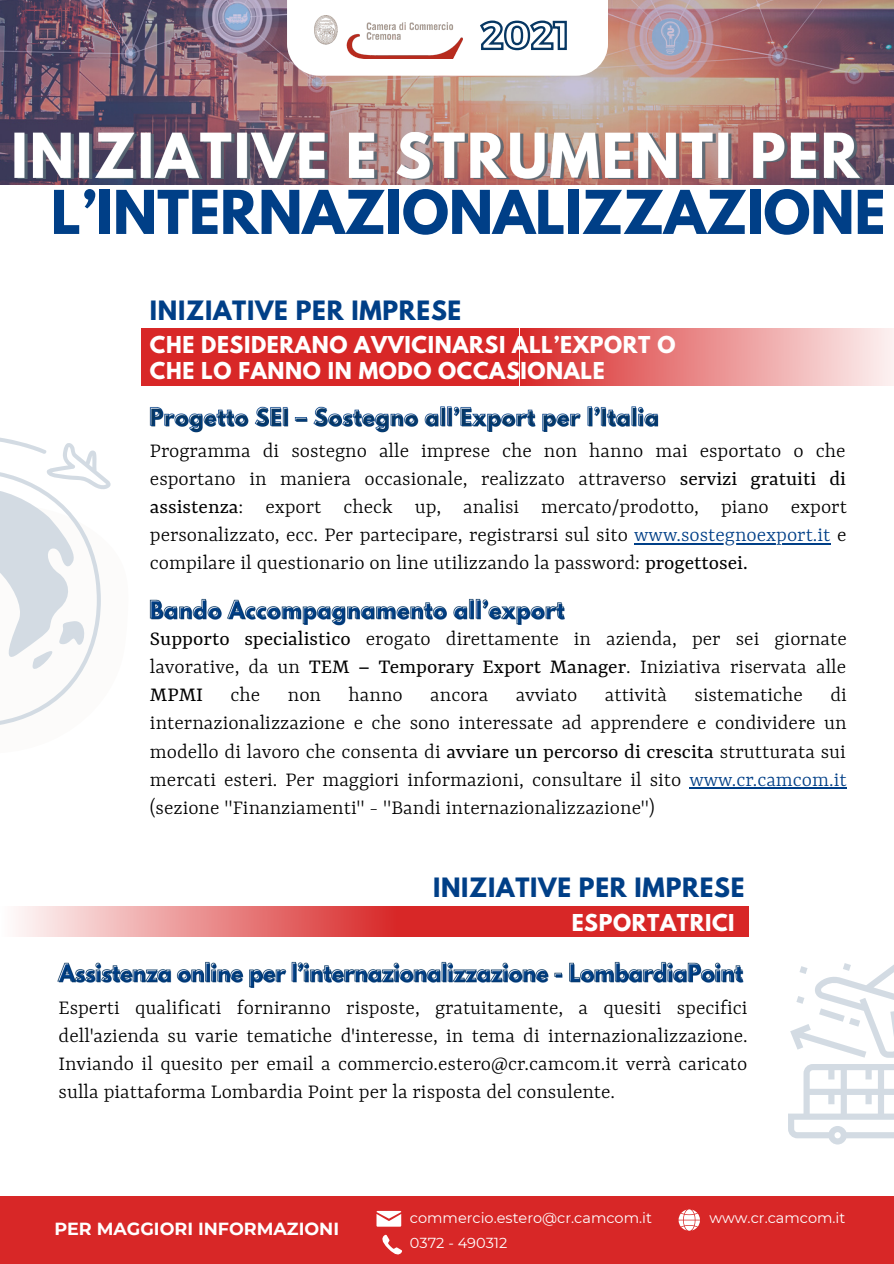
<style>
.page{position:relative;width:894px;height:1264px;background:#fff}
.page>*{position:absolute;margin:0;border:0;box-sizing:border-box;transform-origin:0 0}
.t1{font:700 53.4px "League Spartan";color:#003f87}
.t2{font:700 23.55px "League Spartan";letter-spacing:.03em;color:#003f87}
.t3{font:300 22.05px/28px "Rasa";color:#000;text-align:justify}
.t4{font:700 20.55px "League Spartan";letter-spacing:.03em;color:#fff}
.t5{font:700 17.55px "Montserrat";color:#fff}
.t6{font:14.55px "Montserrat";color:#fff}
.s1{font-weight:400}
.s2{color:#003f87}
</style>
<div class="page">
<div style="left:0;top:1196px;width:893px;height:67px;background:#d82727"></div>
<img style="left:0;top:0;width:893px;height:184px">
<svg style="left:788px;top:1064px;width:105px;height:80px"></svg>
<svg style="left:790px;top:963px;width:103px;height:94px"></svg>
<svg style="left:376px;top:1210px;width:25px;height:16px"></svg>
<svg style="left:678px;top:1209px;width:21px;height:21px"></svg>
<svg style="left:382px;top:1234px;width:20px;height:21px"></svg>
<hr style="left:689px;top:787px;width:157px;height:2px;background:#003f87">
<hr style="left:634px;top:543px;width:196px;height:1px;background:#003f87">
<svg style="left:0;top:437px;width:111px;height:288px"></svg>
<div style="left:0;top:906px;width:748px;height:30px;background:#d82727"></div>
<img style="left:11px;top:129px;width:868px;height:56px">
<svg style="left:287px;top:0;width:321px;height:76px"></svg>
<img style="left:149px;top:406px;width:510px;height:27px">
<img style="left:149px;top:598px;width:416px;height:28px">
<svg style="left:0;top:906px;width:396px;height:31px"></svg>
<img style="left:57px;top:961px;width:686px;height:27px">
<div style="left:141px;top:328px;width:752px;height:58px;background:#d82727"></div>
<svg style="left:519px;top:328px;width:374px;height:58px"></svg>
<p class="t1" style="left:51px;top:186px;width:836px">L’INTERNAZIONALIZZAZIONE</p>
<p class="t2" style="left:150px;top:298px;width:313px">INIZIATIVE PER IMPRESE</p>
<p class="t4" style="left:150px;top:334px;width:527px">CHE DESIDERANO AVVICINARSI ALL’EXPORT O</p>
<p class="t4" style="left:150px;top:360px;width:456px">CHE LO FANNO IN MODO OCCASIONALE</p>
<p class="t3" style="left:150px;top:438px;width:698px">Programma di sostegno alle imprese che non hanno mai esportato o che esportano in maniera occasionale, realizzato attraverso <span class="s1">servizi gratuiti di assistenza</span>: export check up, analisi mercato/prodotto, piano export personalizzato, ecc. Per partecipare, registrarsi sul sito <span class="s2">www.sostegnoexport.it</span> e compilare il questionario on line utilizzando la password: <span class="s1">progettosei.</span></p>
<p class="t3" style="left:150px;top:626px;width:698px"><span class="s1">Supporto specialistico</span> erogato direttamente in azienda, per sei giornate lavorative, da un <span class="s1">TEM – Temporary Export Manager</span>. Iniziativa riservata alle <span class="s1">MPMI</span> che non hanno ancora avviato attività sistematiche di internazionalizzazione e che sono interessate ad apprendere e condividere un modello di lavoro che consenta di <span class="s1">avviare un percorso di crescita</span> strutturata sui mercati esteri. Per maggiori informazioni, consultare il sito <span class="s2">www.cr.camcom.it </span>(sezione "Finanziamenti" - "Bandi internazionalizzazione")</p>
<p class="t2" style="left:433px;top:876px;width:313px">INIZIATIVE PER IMPRESE</p>
<p class="t4" style="left:571px;top:912px;width:164px">ESPORTATRICI</p>
<p class="t3" style="left:59px;top:994px;width:690px">Esperti qualificati forniranno risposte, gratuitamente, a quesiti specifici dell'azienda su varie tematiche d'interesse, in tema di internazionalizzazione.<br>Inviando il quesito per email a commercio.estero@cr.camcom.it verrà caricato sulla piattaforma Lombardia Point per la risposta del consulente.</p>
<p class="t5" style="left:54px;top:1218px;width:286px">PER MAGGIORI INFORMAZIONI</p>
<p class="t6" style="left:410px;top:1208px;width:243px">commercio.estero@cr.camcom.it</p>
<p class="t6" style="left:410px;top:1233px;width:99px">0372 - 490312</p>
<p class="t6" style="left:709px;top:1208px;width:137px">www.cr.camcom.it</p>
</div>
